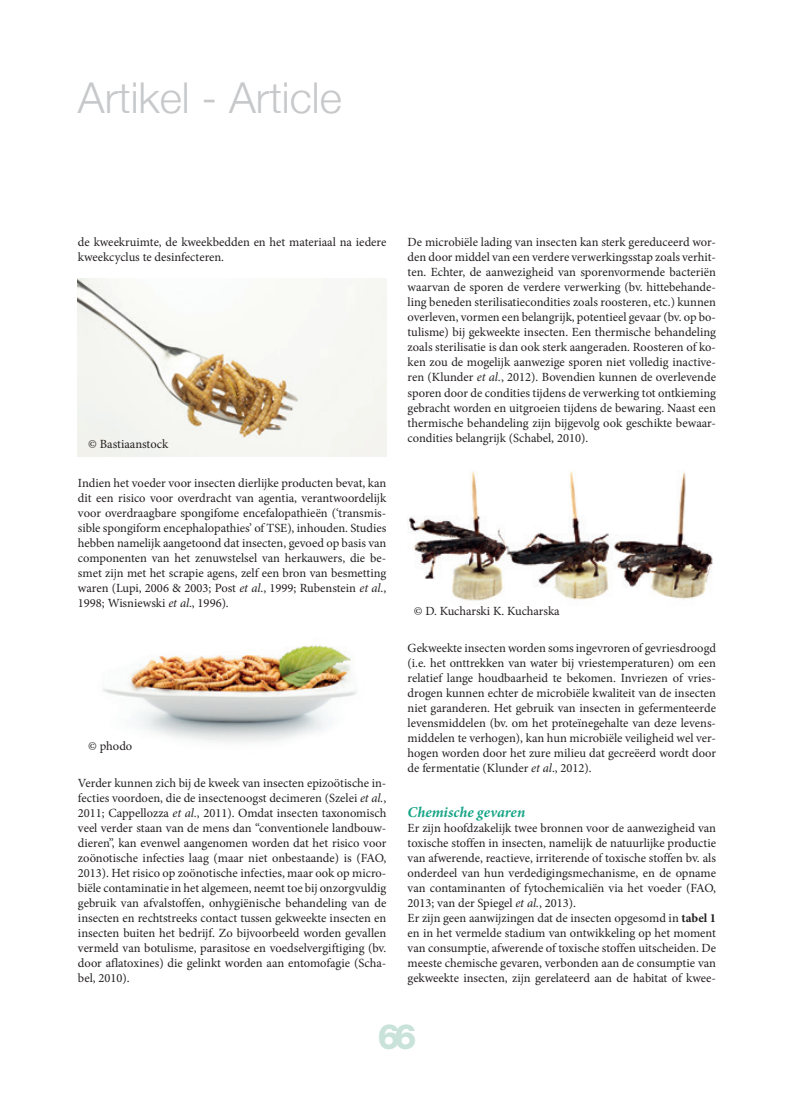
<style>
.page{position:relative;width:794px;height:1102px;background:#fff}
.page>*{position:absolute;margin:0;border:0;box-sizing:border-box;transform-origin:0 0}
.t1{font:300 42.5px "Helvetica Neue";color:#c7c8ca}
.t2{font:800 34.75px "Helvetica Neue";color:#c9e3da}
._07_titel_A{font:italic 700 15px "Minion Pro";color:#17a587}
.Normaal{font:12.5px/15px "Minion Pro";color:#231f20;text-align:justify}
.s1{font-style:italic}
.s2{font-weight:700}
</style>
<div class="page">
<img style="left:407px;top:471px;width:306px;height:130px">
<img style="left:78px;top:278px;width:308px;height:178px">
<img style="left:103px;top:645px;width:254px;height:98px">
<h1 class="t1" style="left:78px;top:63px;width:265px">Artikel - Article</h1>
<p class="Normaal" style="left:78px;top:235px;width:310px">de kweekruimte, de kweekbedden en het materiaal na iedere kweekcyclus te desinfecteren.</p>
<p class="Normaal" style="left:88px;top:436px;width:82px">© Bastiaanstock</p>
<p class="Normaal" style="left:78px;top:475px;width:310px">Indien het voeder voor insecten dierlijke producten bevat, kan dit een risico voor overdracht van agentia, verantwoordelijk voor overdraagbare spongifome encefalopathieën (‘transmis&shy;sible spongiform encephalopathies’ of TSE), inhouden. Studies hebben namelijk aangetoond dat insecten, gevoed op basis van componenten van het zenuwstelsel van herkauwers, die be&shy;smet zijn met het scrapie agens, zelf een bron van besmetting waren (Lupi, 2006 &amp; 2003; Post <span class="s1">et al</span>., 1999; Rubenstein <span class="s1">et al</span>., 1998; Wisniewski <span class="s1">et al</span>., 1996).</p>
<p class="Normaal" style="left:88px;top:739px;width:46px">© phodo</p>
<p class="Normaal" style="left:78px;top:775px;width:310px">Verder kunnen zich bij de kweek van insecten epizoötische in&shy;fecties voordoen, die de insectenoogst decimeren (Szelei <span class="s1">et al.</span>, 2011; Cappellozza <span class="s1">et al.</span>, 2011). Omdat insecten taxonomisch veel verder staan van de mens dan “conventionele landbouw&shy;dieren”, kan evenwel aangenomen worden dat het risico voor zoönotische infecties laag (maar niet onbestaande) is (FAO, 2013). Het risico op zoönotische infecties, maar ook op micro&shy;biële contaminatie in het algemeen, neemt toe bij onzorgvuldig gebruik van afvalstoffen, onhygiënische behandeling van de insecten en rechtstreeks contact tussen gekweekte insecten en insecten buiten het bedrijf. Zo bijvoorbeeld worden gevallen vermeld van botulisme, parasitose en voedselvergiftiging (bv. door aflatoxines) die gelinkt worden aan entomofagie (Scha&shy;bel, 2010).</p>
<p class="Normaal" style="left:407px;top:235px;width:310px">De microbiële lading van insecten kan sterk gereduceerd wor&shy;den door middel van een verdere verwerkingsstap zoals verhit&shy;ten. Echter, de aanwezigheid van sporenvormende bacteriën waarvan de sporen de verdere verwerking (bv. hittebehande&shy;ling beneden sterilisatiecondities zoals roosteren, etc.) kunnen overleven, vormen een belangrijk, potentieel gevaar (bv. op bo&shy;tulisme) bij gekweekte insecten. Een thermische behandeling zoals sterilisatie is dan ook sterk aangeraden. Roosteren of ko&shy;ken zou de mogelijk aanwezige sporen niet volledig inactive&shy;ren (Klunder <span class="s1">et al.</span>, 2012). Bovendien kunnen de overlevende sporen door de condities tijdens de verwerking tot ontkieming gebracht worden en uitgroeien tijdens de bewaring. Naast een thermische behandeling zijn bijgevolg ook geschikte bewaar&shy;condities belangrijk (Schabel, 2010).</p>
<p class="Normaal" style="left:414px;top:604px;width:147px">© D. Kucharski K. Kucharska</p>
<p class="Normaal" style="left:407px;top:640px;width:310px">Gekweekte insecten worden soms ingevroren of gevriesdroogd (i.e. het onttrekken van water bij vriestemperaturen) om een relatief lange houdbaarheid te bekomen. Invriezen of vries&shy;drogen kunnen echter de microbiële kwaliteit van de insecten niet garanderen. Het gebruik van insecten in gefermenteerde levensmiddelen (bv. om het proteïnegehalte van deze levens&shy;middelen te verhogen), kan hun microbiële veiligheid wel ver&shy;hogen worden door het zure milieu dat gecreëerd wordt door de fermentatie (Klunder <span class="s1">et al</span>., 2012).</p>
<p class="_07_titel_A" style="left:407px;top:801px;width:119px">Chemische gevaren</p>
<p class="Normaal" style="left:407px;top:820px;width:310px">Er zijn hoofdzakelijk twee bronnen voor de aanwezigheid van toxische stoffen in insecten, namelijk de natuurlijke productie van afwerende, reactieve, irriterende of toxische stoffen bv. als onderdeel van hun verdedigingsmechanisme, en de opname van contaminanten of fytochemicaliën via het voeder (FAO, 2013; van der Spiegel <span class="s1">et al.</span>, 2013).</p>
<p class="Normaal" style="left:407px;top:910px;width:310px">Er zijn geen aanwijzingen dat de insecten opgesomd in <span class="s2">tabel 1 </span>en in het vermelde stadium van ontwikkeling op het moment van consumptie, afwerende of toxische stoffen uitscheiden. De meeste chemische gevaren, verbonden aan de consumptie van gekweekte insecten, zijn gerelateerd aan de habitat of kwee-</p>
<h2 class="t2" style="left:378px;top:1016px;width:40px">66</h2>
</div>
